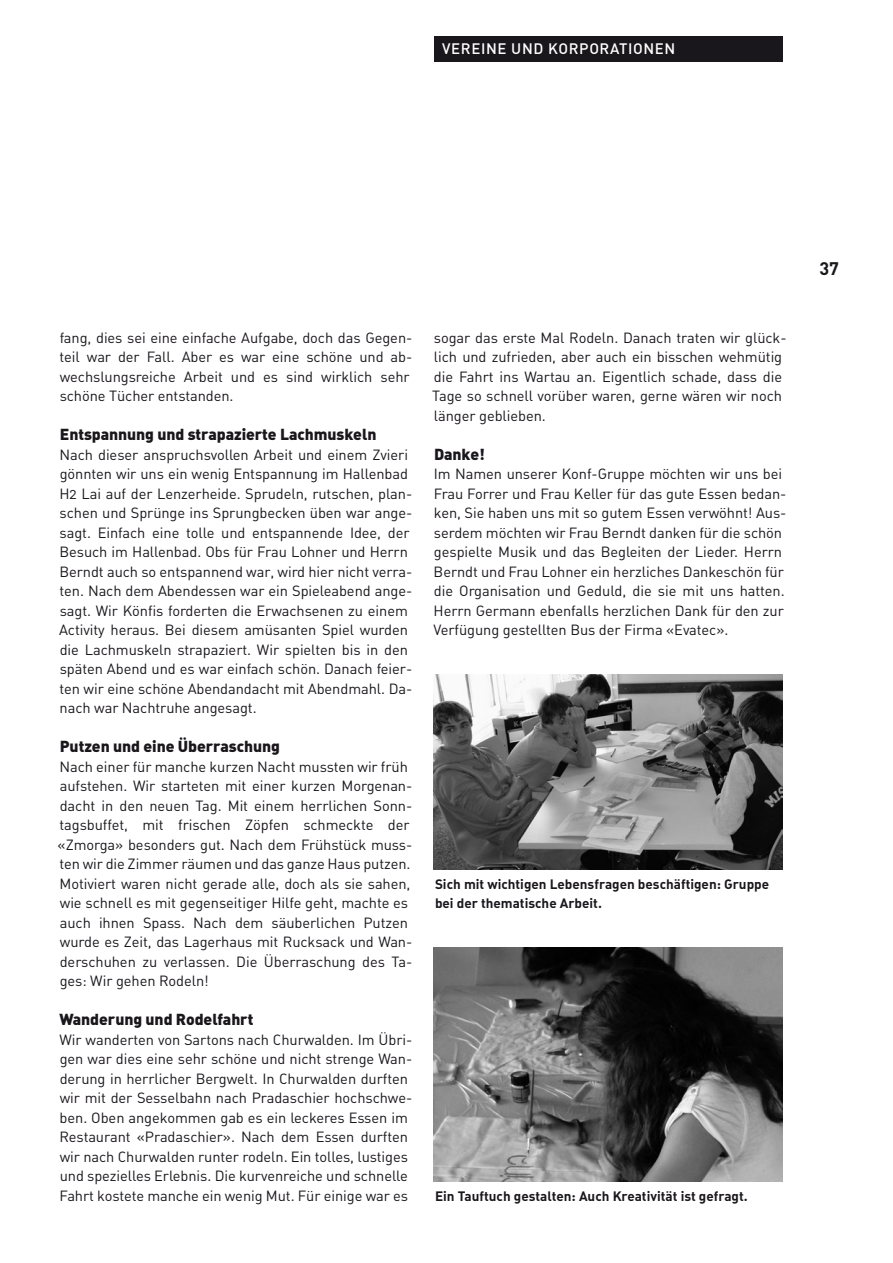
<style>
.page{position:relative;width:893px;height:1263px;background:#fff}
.page>*{position:absolute;margin:0;border:0;box-sizing:border-box;transform-origin:0 0}
.t1{font:700 18px "DIN";color:#1a171c}
.t2{font:15.75px "DIN Black Alternate";letter-spacing:-.005em;color:#1a171c}
.t3{font:15px "DIN Medium Alternate";color:#fff}
.t4{font:14.7px/19.5px "DIN Regular Alternate";letter-spacing:-.005em;color:#1a171c}
.t5{font:13.5px/19.5px "DIN Bold Alternate";color:#1a171c}
</style>
<div class="page">
<div style="left:434px;top:36px;width:348px;height:26px;background:#1a171c"></div>
<img style="left:434px;top:674px;width:348px;height:195px">
<img style="left:434px;top:947px;width:348px;height:234px">
<p class="t3" style="left:442px;top:39px;width:19px">VEREINE</p>
<p class="t3" style="left:511px;top:39px;width:11px">UND</p>
<p class="t3" style="left:548px;top:39px;width:21px">KORPORATIONEN</p>
<p class="t4" style="left:60px;top:327px;width:354px">fang, dies sei eine einfache Aufgabe, doch das Gegen&shy;teil war der Fall. Aber es war eine schöne und ab&shy;wechslungsreiche Arbeit und es sind wirklich sehr schöne Tücher entstanden.</p>
<p class="t2" style="left:60px;top:424px;width:318px">Entspannung und strapazierte Lachmuskeln</p>
<p class="t4" style="left:59px;top:444px;width:355px">Nach dieser anspruchsvollen Arbeit und einem Zvieri gönnten wir uns ein wenig Entspannung im Hallenbad H2 Lai auf der Lenzerheide. Sprudeln, rutschen, plan&shy;schen und Sprünge ins Sprungbecken üben war ange&shy;sagt. Einfach eine tolle und entspannende Idee, der Besuch im Hallenbad. Obs für Frau Lohner und Herrn Berndt auch so entspannend war, wird hier nicht verra&shy;ten. Nach dem Abendessen war ein Spieleabend ange&shy;sagt. Wir Könfis forderten die Erwachsenen zu einem Activity heraus. Bei diesem amüsanten Spiel wurden die Lachmuskeln strapaziert. Wir spielten bis in den späten Abend und es war einfach schön. Danach feier&shy;ten wir eine schöne Abendandacht mit Abendmahl. Da&shy;nach war Nachtruhe angesagt.</p>
<p class="t2" style="left:60px;top:736px;width:222px">Putzen und eine Überraschung</p>
<p class="t4" style="left:58px;top:756px;width:356px">Nach einer für manche kurzen Nacht mussten wir früh aufstehen. Wir starteten mit einer kurzen Morgenan&shy;dacht in den neuen Tag. Mit einem herrlichen Sonn&shy;tagsbuffet, mit frischen Zöpfen schmeckte der «Zmorga» besonders gut. Nach dem Frühstück muss&shy;ten wir die Zimmer räumen und das ganze Haus putzen.<br>Motiviert waren nicht gerade alle, doch als sie sahen, wie schnell es mit gegenseitiger Hilfe geht, machte es auch ihnen Spass. Nach dem säuberlichen Putzen wurde es Zeit, das Lagerhaus mit Rucksack und Wan&shy;derschuhen zu verlassen. Die Überraschung des Ta&shy;ges: Wir gehen Rodeln!</p>
<p class="t2" style="left:59px;top:1009px;width:196px">Wanderung und Rodelfahrt</p>
<p class="t4" style="left:59px;top:1029px;width:354px">Wir wanderten von Sartons nach Churwalden. Im Übri&shy;gen war dies eine sehr schöne und nicht strenge Wan&shy;derung in herrlicher Bergwelt. In Churwalden durften wir mit der Sesselbahn nach Pradaschier hochschwe&shy;ben. Oben angekommen gab es ein leckeres Essen im Restaurant «Pradaschier». Nach dem Essen durften wir nach Churwalden runter rodeln. Ein tolles, lustiges und spezielles Erlebnis. Die kurvenreiche und schnelle Fahrt kostete manche ein wenig Mut. Für einige war es</p>
<p class="t4" style="left:432px;top:327px;width:356px">sogar das erste Mal Rodeln. Danach traten wir glück&shy;lich und zufrieden, aber auch ein bisschen wehmütig die Fahrt ins Wartau an. Eigentlich schade, dass die Tage so schnell vorüber waren, gerne wären wir noch länger geblieben.</p>
<p class="t2" style="left:434px;top:443px;width:53px">Danke!</p>
<p class="t4" style="left:433px;top:464px;width:355px">Im Namen unserer Konf-Gruppe möchten wir uns bei Frau Forrer und Frau Keller für das gute Essen bedan&shy;ken, Sie haben uns mit so gutem Essen verwöhnt! Aus&shy;serdem möchten wir Frau Berndt danken für die schön gespielte Musik und das Begleiten der Lieder. Herrn Berndt und Frau Lohner ein herzliches Dankeschön für die Organisation und Geduld, die sie mit uns hatten.<br>Herrn Germann ebenfalls herzlichen Dank für den zur Verfügung gestellten Bus der Firma «Evatec».</p>
<p class="t5" style="left:435px;top:873px;width:336px">Sich mit wichtigen Lebensfragen beschäftigen: Gruppe bei der thematische Arbeit.</p>
<p class="t5" style="left:435px;top:1185px;width:314px">Ein Tauftuch gestalten: Auch Kreativität ist gefragt.</p>
<p class="t1" style="left:819px;top:257px;width:21px">37</p>
</div>
